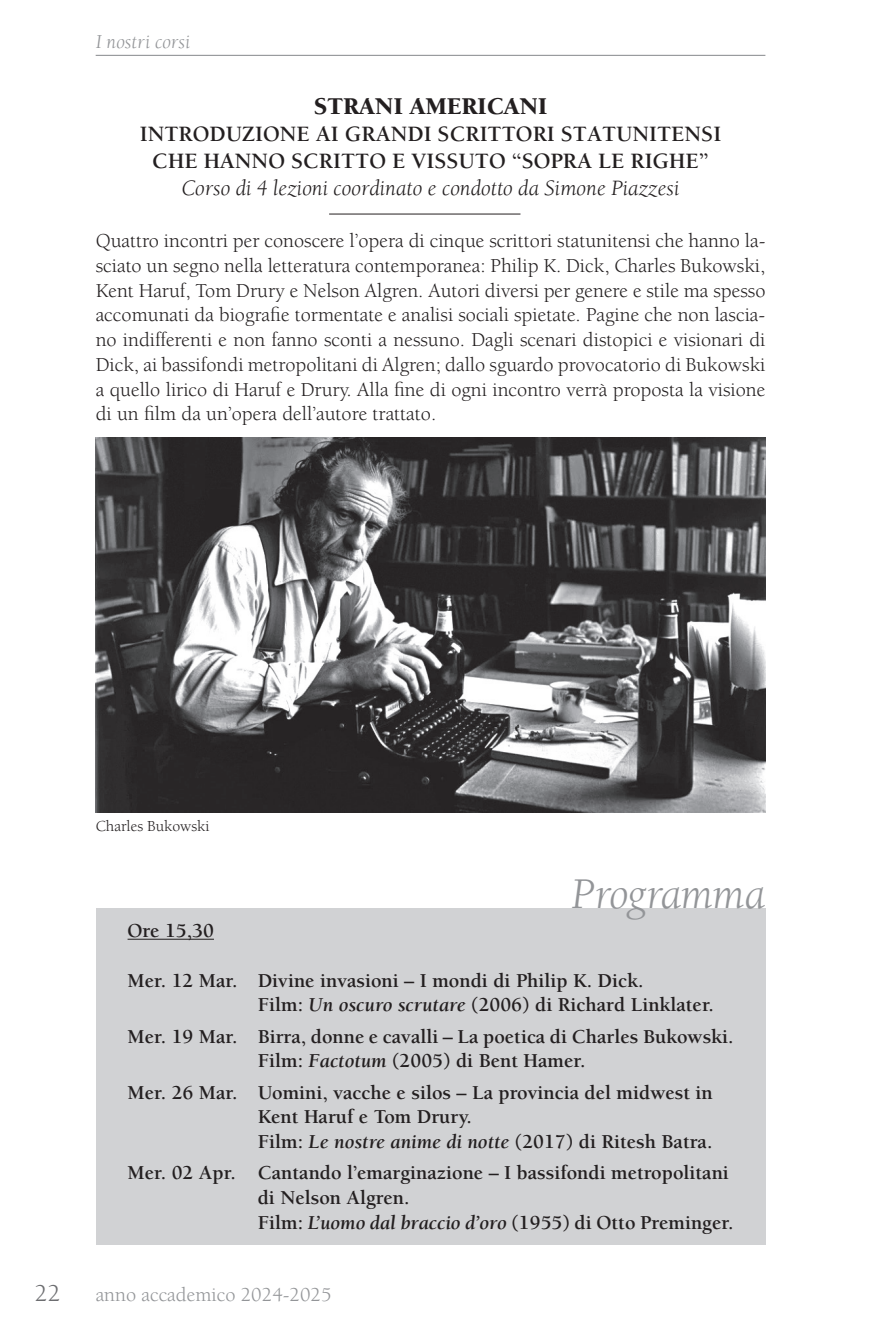
<style>
.page{position:relative;width:893px;height:1340px;background:#fff}
.page>*{position:absolute;margin:0;border:0;box-sizing:border-box;transform-origin:0 0}
.t1{font:italic 45px "Berkeley";letter-spacing:-.01em;color:#939598}
.t2{font:900 24.75px "Berkeley";color:#231f20}
.t3{font:24.75px "Berkeley";color:#6c6d70}
.t4{font:700 22.5px/27px "Berkeley";color:#231f20;text-align:center}
.t5{font:italic 22.5px "Berkeley";color:#231f20}
.t6{font:20.25px/24.8px "Berkeley";color:#231f20;text-align:justify}
.t7{font:700 20.25px/24.8px "Berkeley";color:#231f20}
.t8{font:20.25px "Berkeley";color:#939598}
.t9{font:italic 20.25px "Berkeley";letter-spacing:.005em;color:#939598}
.t10{font:15.75px "Berkeley";color:#231f20}
.s1{font-style:italic}
</style>
<div class="page">
<hr style="left:96px;top:55px;width:669px;height:1px;background:#939598">
<div style="left:96px;top:908px;width:669px;height:336px;background:#d1d2d4"></div>
<hr style="left:329px;top:214px;width:191px;height:1px;background:#231f20">
<hr style="left:128px;top:938px;width:86px;height:1px;background:#231f20">
<img style="left:96px;top:437px;width:669px;height:375px">
<p class="t9" style="left:96px;top:32px;width:96px">I nostri corsi</p>
<p class="t2" style="left:314px;top:93px;width:235px">STRANI AMERICANI</p>
<p class="t4" style="left:140px;top:121px;width:583px">INTRODUZIONE AI GRANDI SCRITTORI STATUNITENSI<br>CHE HANNO SCRITTO E VISSUTO “SOPRA LE RIGHE”</p>
<p class="t5" style="left:182px;top:177px;width:499px">Corso di 4 lezioni coordinato e condotto da Simone Piazzesi</p>
<p class="t6" style="left:96px;top:229px;width:671px">Quattro incontri per conoscere l’opera di cinque scrittori statunitensi che hanno la&shy;sciato un segno nella letteratura contemporanea: Philip K. Dick, Charles Bukowski, Kent Haruf, Tom Drury e Nelson Algren. Autori diversi per genere e stile ma spesso accomunati da biografie tormentate e analisi sociali spietate. Pagine che non lascia&shy;no indifferenti e non fanno sconti a nessuno. Dagli scenari distopici e visionari di Dick, ai bassifondi metropolitani di Algren; dallo sguardo provocatorio di Bukowski a quello lirico di Haruf e Drury. Alla fine di ogni incontro verrà proposta la visione di un film da un’opera dell’autore trattato.</p>
<p class="t10" style="left:96px;top:817px;width:115px">Charles Bukowski</p>
<h1 class="t1" style="left:571px;top:870px;width:196px">Programma</h1>
<p class="t7" style="left:128px;top:918px;width:88px">Ore 15,30</p>
<p class="t7" style="left:258px;top:968px;width:458px;text-indent:-130px">Mer. 12 Mar. Divine invasioni – I mondi di Philip K. Dick.<br>Film: <span class="s1">Un oscuro scrutare</span> (2006) di Richard Linklater.</p>
<p class="t7" style="left:258px;top:1024px;width:477px;text-indent:-130px">Mer. 19 Mar. Birra, donne e cavalli – La poetica di Charles Bukowski.<br>Film: <span class="s1">Factotum</span> (2005) di Bent Hamer.</p>
<p class="t7" style="left:258px;top:1080px;width:457px;text-indent:-130px">Mer. 26 Mar. Uomini, vacche e silos – La provincia del midwest in<br>Kent Haruf e Tom Drury.<br>Film: <span class="s1">Le nostre anime di notte</span> (2017) di Ritesh Batra.</p>
<p class="t7" style="left:258px;top:1160px;width:477px;text-indent:-130px">Mer. 02 Apr. Cantando l’emarginazione – I bassifondi metropolitani di Nelson Algren.<br>Film: <span class="s1">L’uomo dal braccio d’oro</span> (1955) di Otto Preminger.</p>
<p class="t3" style="left:35px;top:1280px;width:27px">22</p>
<p class="t8" style="left:96px;top:1283px;width:237px">anno accademico 2024-2025</p>
</div>
